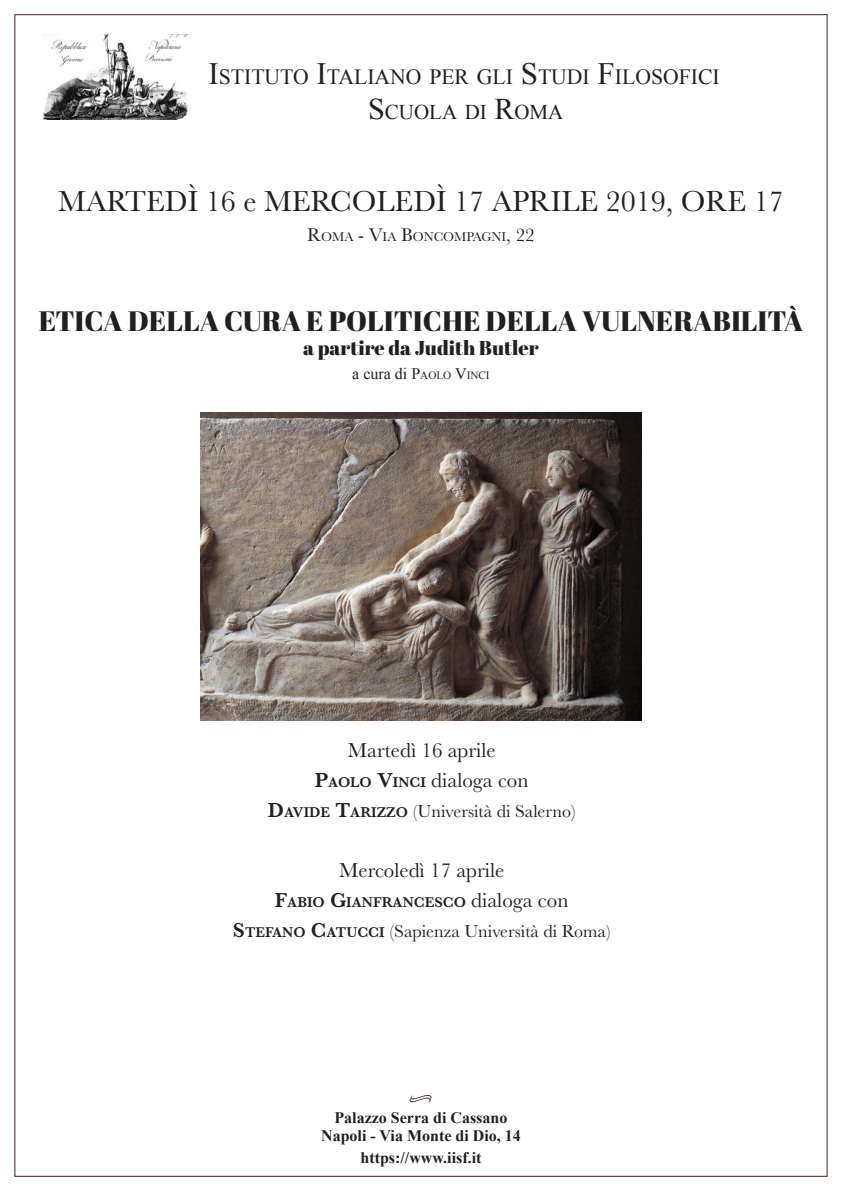
<style>
.page{position:relative;width:842px;height:1191px;background:#fff}
.page>*{position:absolute;margin:0;border:0;box-sizing:border-box;transform-origin:0 0}
.t1{font:30px "Baskerville";color:#231f20}
.t2{font:28px "Abril Fatface";color:#231f20}
.t3{font:21.7px "Times New Roman";color:#231f20}
.t4{font:21px "Baskerville";color:#231f20}
.t5{font:21px "Times New Roman";color:#231f20}
.t6{font:20px "Abril Fatface";color:#231f20}
.t7{font:18px "Baskerville";color:#231f20}
.t8{font:700 16px "Times New Roman";color:#231f20}
.t9{font:14.9px "Minion Pro";color:#491f16}
.t10{font:600 14.7px "Baskerville";color:#231f20}
.t11{font:13.3px "Baskerville";color:#231f20}
.t12{font:11.2px "Times New Roman";color:#231f20}
.s1{font-size:31px}
.s2{font-size:30px}
.s3{font-size:19px}
.s4{font-size:16px}
.s5{font-weight:600}
.s6{font-weight:600;font-size:14.7px}
.s7{font-weight:600;font-size:21px}
.s8{font-size:21px}
.s9{font-weight:400;font-size:21px}
</style>
<div class="page">
<img style="left:44px;top:34px;width:145px;height:86px">
<img style="left:200px;top:412px;width:441px;height:308px">
<p class="t3" style="left:208px;top:62px;width:512px"><span class="s1">I</span>STITUTO <span class="s1">I</span>TALIANO PER GLI <span class="s1">S</span> TUDI <span class="s1">F</span>ILOSOFICI</p>
<p class="t5" style="left:368px;top:98px;width:197px"><span class="s2">S</span> CUOLA DI <span class="s2">R</span>OMA</p>
<p class="t1" style="left:58px;top:182px;width:727px">MARTEDÌ 16 e MERCOLEDÌ 17 APRILE 2019, ORE 17</p>
<p class="t11" style="left:307px;top:228px;width:229px"><span class="s3">R</span>OMA <span class="s3">- V</span>IA <span class="s3">B</span>ONCOMPAGNI<span class="s3">, 22</span></p>
<p class="t2" style="left:39px;top:302px;width:766px">ETICA DELLA CURA E POLITICHE DELLA VULNERABILITÀ</p>
<p class="t6" style="left:303px;top:334px;width:237px">a partire da Judith Butler</p>
<p class="t12" style="left:352px;top:368px;width:138px"><span class="s4">a cura di</span> <span class="s4">P</span>AOLO <span class="s4">V</span>INCI</p>
<p class="t4" style="left:348px;top:737px;width:149px">Martedì 16 aprile</p>
<p class="t4" style="left:315px;top:767px;width:215px"><span class="s5">P</span><span class="s6">AOLO</span> <span class="s5">V</span><span class="s6">INCI</span> dialoga con</p>
<p class="t7" style="left:268px;top:800px;width:309px"><span class="s7">D</span><span class="s6">AVIDE</span> <span class="s7">T</span><span class="s6">ARIZZO</span> (Università di Salerno)</p>
<p class="t4" style="left:339px;top:857px;width:167px">Mercoledì 17 aprile</p>
<p class="t10" style="left:275px;top:892px;width:295px"><span class="s8">F</span>ABIO <span class="s8">G</span>IANFRANCESCO <span class="s9">dialoga con</span></p>
<p class="t7" style="left:233px;top:920px;width:379px"><span class="s7">S</span><span class="s6">TEFANO</span> <span class="s7">C</span> <span class="s6">ATUCCI</span> (Sapienza Università di Roma)</p>
<p class="t9" style="left:409px;top:1087px;width:25px">•</p>
<p class="t8" style="left:335px;top:1106px;width:174px">Palazzo Serra di Cassano</p>
<p class="t8" style="left:321px;top:1124px;width:201px">Napoli - Via Monte di Dio, 14</p>
<p class="t8" style="left:360px;top:1146px;width:122px">https://www.iisf.it</p>
</div>
